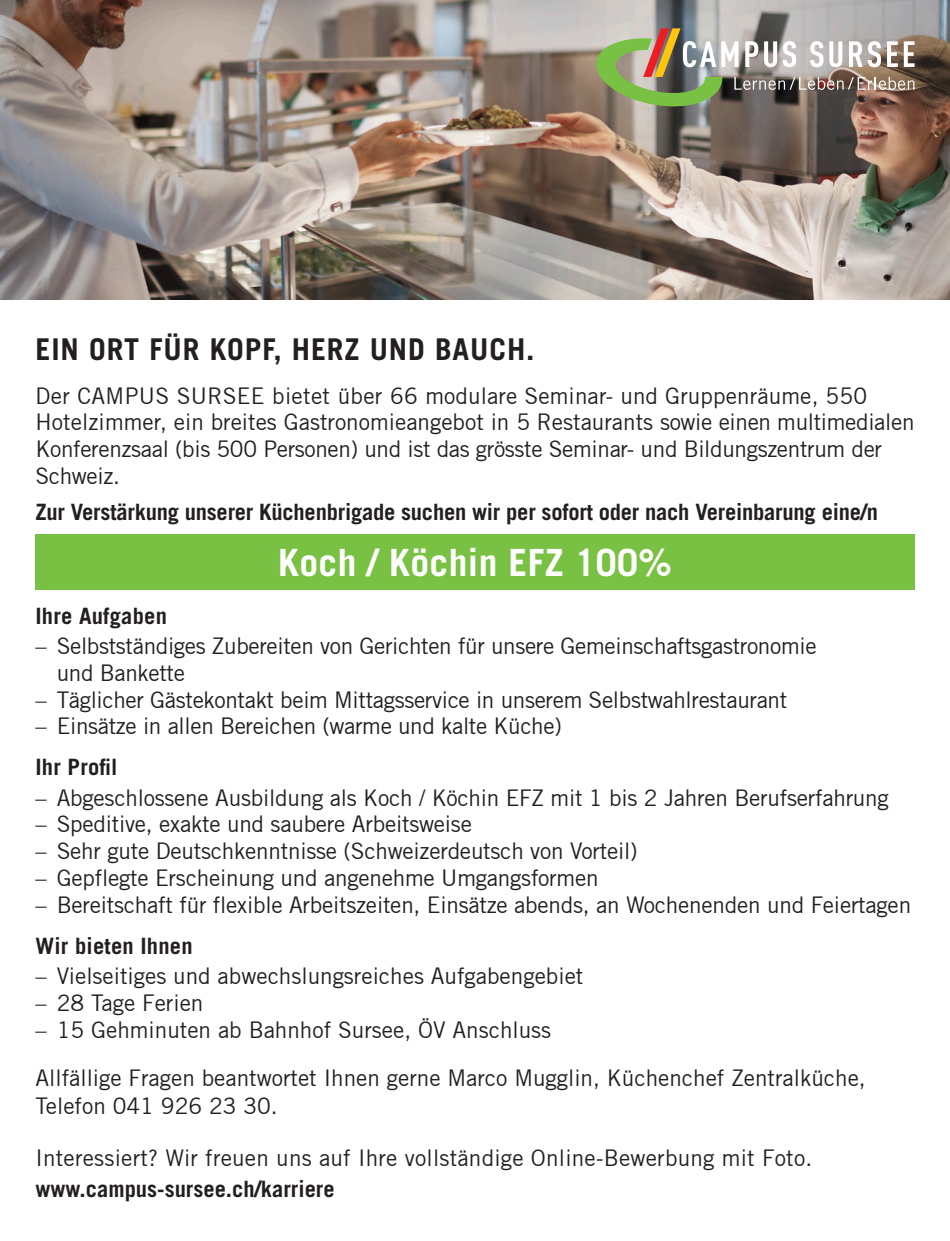
<style>
.page{position:relative;width:950px;height:1241px;background:#fff}
.page>*{position:absolute;margin:0;border:0;box-sizing:border-box;transform-origin:0 0}
.t1{font:700 37.5px "Trade Gothic LT Com";letter-spacing:.01em;color:#fff}
.t2{font:700 30px "Trade Gothic LT Com";letter-spacing:.03em;color:#231f20}
.t3{font:22.5px/26.8px "Trade Gothic";letter-spacing:-.01em;color:#231f20}
.t4{font:700 22.5px "Trade Gothic LT Com";letter-spacing:-.01em;color:#231f20}
.t5{font:22.5px "Trade Gothic";letter-spacing:.01em;color:#231f20}
.t6{font:700 22.5px "Trade Gothic LT Com";letter-spacing:.01em;color:#231f20}
</style>
<div class="page">
<img style="left:0;top:0;width:950px;height:299px">
<div style="left:35px;top:534px;width:879px;height:55px;background:#79c142"></div>
<img style="left:596px;top:28px;width:318px;height:78px">
<h2 class="t2" style="left:35px;top:330px;width:500px">EIN ORT FÜR KOPF, HERZ UND BAUCH.</h2>
<p class="t3" style="left:35px;top:382px;width:880px">Der CAMPUS SURSEE bietet über 66 modulare Seminar- und Gruppenräume, 550<br>Hotelzimmer, ein breites Gastronomieangebot in 5 Restaurants sowie einen multimedialen Konferenzsaal (bis 500 Personen) und ist das grösste Seminar- und Bildungszentrum der Schweiz.</p>
<p class="t4" style="left:35px;top:498px;width:844px">Zur Verstärkung unserer Küchenbrigade suchen wir per sofort oder nach Vereinbarung eine/n</p>
<h1 class="t1" style="left:278px;top:539px;width:395px">Koch / Köchin EFZ 100%</h1>
<p class="t6" style="left:35px;top:602px;width:133px">Ihre Aufgaben</p>
<p class="t3" style="left:57px;top:632px;width:761px;text-indent:-21px">– Selbstständiges Zubereiten von Gerichten für unsere Gemeinschaftsgastronomie und Bankette</p>
<p class="t3" style="left:35px;top:686px;width:753px">– Täglicher Gästekontakt beim Mittagsservice in unserem Selbstwahlrestaurant</p>
<p class="t3" style="left:35px;top:712px;width:528px">– Einsätze in allen Bereichen (warme und kalte Küche)</p>
<p class="t4" style="left:35px;top:753px;width:83px">Ihr Profil</p>
<p class="t3" style="left:35px;top:783px;width:854px">– Abgeschlossene Ausbildung als Koch / Köchin EFZ mit 1 bis 2 Jahren Berufserfahrung</p>
<p class="t3" style="left:35px;top:810px;width:438px">– Speditive, exakte und saubere Arbeitsweise</p>
<p class="t3" style="left:35px;top:837px;width:603px">– Sehr gute Deutschkenntnisse (Schweizerdeutsch von Vorteil)</p>
<p class="t3" style="left:35px;top:864px;width:564px">– Gepflegte Erscheinung und angenehme Umgangsformen</p>
<p class="t3" style="left:35px;top:891px;width:877px">– Bereitschaft für flexible Arbeitszeiten, Einsätze abends, an Wochenenden und Feiertagen</p>
<p class="t6" style="left:35px;top:931px;width:159px">Wir bieten Ihnen</p>
<p class="t3" style="left:35px;top:962px;width:549px">– Vielseitiges und abwechslungsreiches Aufgabengebiet</p>
<p class="t3" style="left:35px;top:988px;width:169px">– 28 Tage Ferien</p>
<p class="t3" style="left:35px;top:1004px;width:832px;line-height:48.8px">– 15 Gehminuten ab Bahnhof Sursee, ÖV Anschluss<br>Allfällige Fragen beantwortet Ihnen gerne Marco Mugglin, Küchenchef Zentralküche,</p>
<p class="t3" style="left:35px;top:1091px;width:244px">Telefon 041 926 23 30.</p>
<p class="t5" style="left:35px;top:1143px;width:778px">Interessiert? Wir freuen uns auf Ihre vollständige Online-Bewerbung mit Foto.</p>
<p class="t4" style="left:35px;top:1174px;width:301px">www.campus-sursee.ch/karriere</p>
</div>
